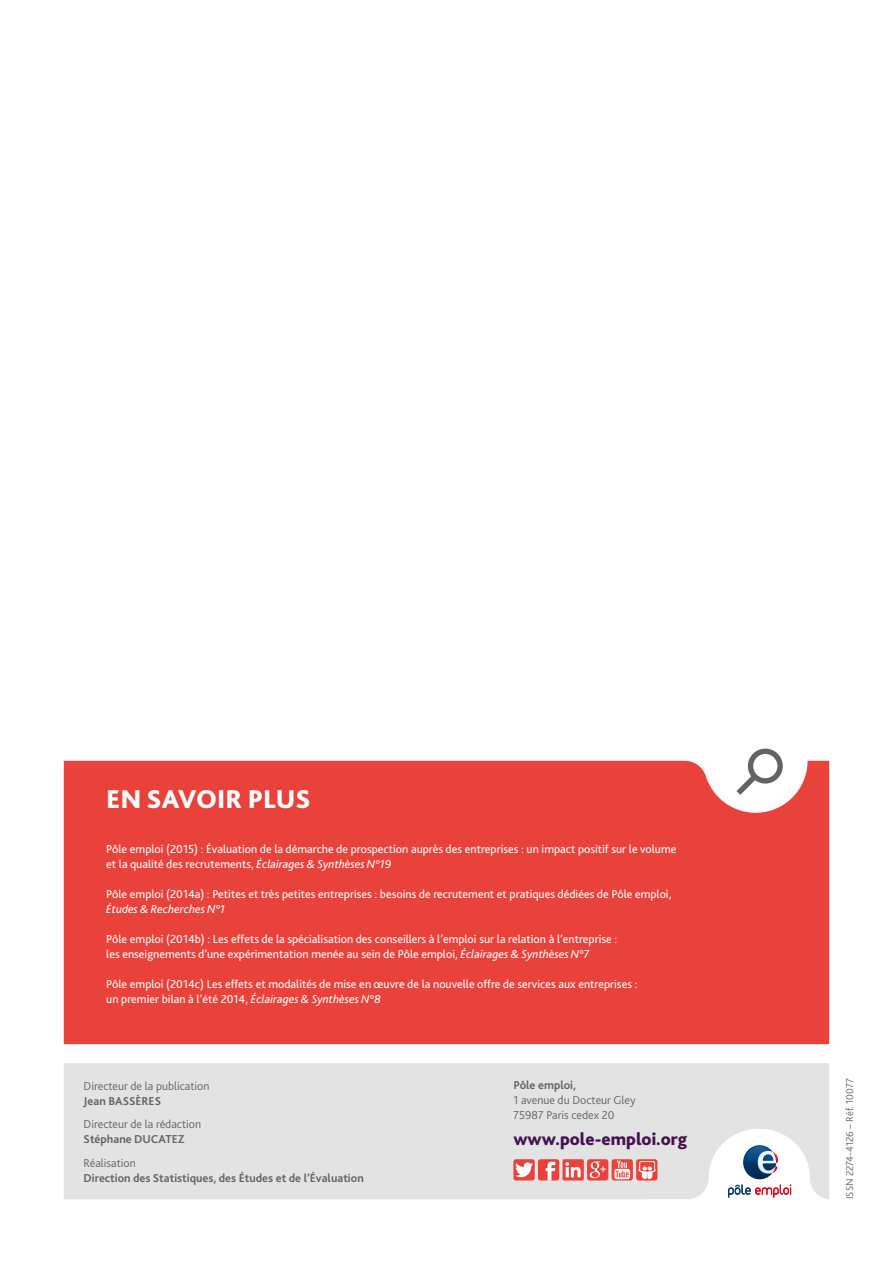
<style>
.page{position:relative;width:893px;height:1263px;background:#fff}
.page>*{position:absolute;margin:0;border:0;box-sizing:border-box;transform-origin:0 0}
.t1{font:800 27px "Bliss 2";color:#fff}
.t2{font:800 18px "Bliss 2";color:#441051}
.t3{font:12px/15px "Bliss 2";color:#fff}
.t4{font:300 12px/15px "Bliss 2";color:#646363}
.t5{font:700 12px "Bliss 2";color:#646363}
.t6{font:italic 12px "Bliss 2";color:#fff}
.t7{font:300 10.5px "Bliss 2";color:#646363}
.s1{font-style:italic}
</style>
<div class="page">
<div style="left:64px;top:1063px;width:765px;height:136px;background:#e3e3e3"></div>
<div style="left:538px;top:1159px;width:21px;height:21px;background:#e8423b;border-radius:3px"></div>
<svg style="left:546px;top:1162px;width:9px;height:18px"></svg>
<div style="left:587px;top:1159px;width:21px;height:21px;background:#e8423b;border-radius:3px"></div>
<svg style="left:590px;top:1161px;width:16px;height:17px"></svg>
<div style="left:513px;top:1159px;width:22px;height:21px;background:#e8423b;border-radius:3px"></div>
<svg style="left:515px;top:1162px;width:18px;height:15px"></svg>
<div style="left:612px;top:1159px;width:21px;height:21px;background:#e8423b;border-radius:3px"></div>
<svg style="left:614px;top:1160px;width:16px;height:19px"></svg>
<div style="left:636px;top:1159px;width:21px;height:21px;background:#e8423b;border-radius:3px"></div>
<svg style="left:638px;top:1161px;width:18px;height:19px"></svg>
<svg style="left:562px;top:1159px;width:22px;height:21px"></svg>
<svg style="left:748px;top:749px;width:34px;height:12px"></svg>
<div style="left:64px;top:761px;width:765px;height:283px;background:#e8423b"></div>
<h1 class="t1" style="left:106px;top:782px;width:206px">EN SAVOIR PLUS</h1>
<p class="t3" style="left:106px;top:841px;width:572px">Pôle emploi (2015) : Évaluation de la démarche de prospection auprès des entreprises : un impact positif sur le volume et la qualité des recrutements, <span class="s1">Éclairages &amp; Synthèses N°19</span></p>
<p class="t3" style="left:106px;top:886px;width:567px">Pôle emploi (2014a) : Petites et très petites entreprises : besoins de recrutement et pratiques dédiées de Pôle emploi,</p>
<p class="t6" style="left:106px;top:901px;width:120px">Études &amp; Recherches N°1</p>
<p class="t3" style="left:106px;top:931px;width:512px">Pôle emploi (2014b) : Les effets de la spécialisation des conseillers à l’emploi sur la relation à l’entreprise : les enseignements d’une expérimentation menée au sein de Pôle emploi, <span class="s1">Éclairages &amp; Synthèses N°7</span></p>
<p class="t3" style="left:106px;top:976px;width:533px">Pôle emploi (2014c) Les effets et modalités de mise en œuvre de la nouvelle offre de services aux entreprises : un premier bilan à l’été 2014, <span class="s1">Éclairages &amp; Synthèses N°8</span></p>
<p class="t4" style="left:84px;top:1078px;width:127px">Directeur de la publication</p>
<p class="t5" style="left:84px;top:1093px;width:79px">Jean BASSÈRES</p>
<p class="t4" style="left:84px;top:1117px;width:119px">Directeur de la rédaction</p>
<p class="t5" style="left:84px;top:1132px;width:103px">Stéphane DUCATEZ</p>
<p class="t4" style="left:84px;top:1155px;width:54px">Réalisation</p>
<p class="t5" style="left:84px;top:1170px;width:282px">Direction des Statistiques, des Études et de l’Évaluation</p>
<p class="t5" style="left:513px;top:1077px;width:64px">Pôle emploi,</p>
<p class="t4" style="left:513px;top:1092px;width:124px">1 avenue du Docteur Gley<br>75987 Paris cedex 20</p>
<h2 class="t2" style="left:513px;top:1127px;width:175px">www.pole-emploi.org</h2>
<p class="t7" style="left:843px;top:1199px;width:123px;rotate:-90deg">ISSN 2274-4126 – Réf. 10077</p>
</div>
